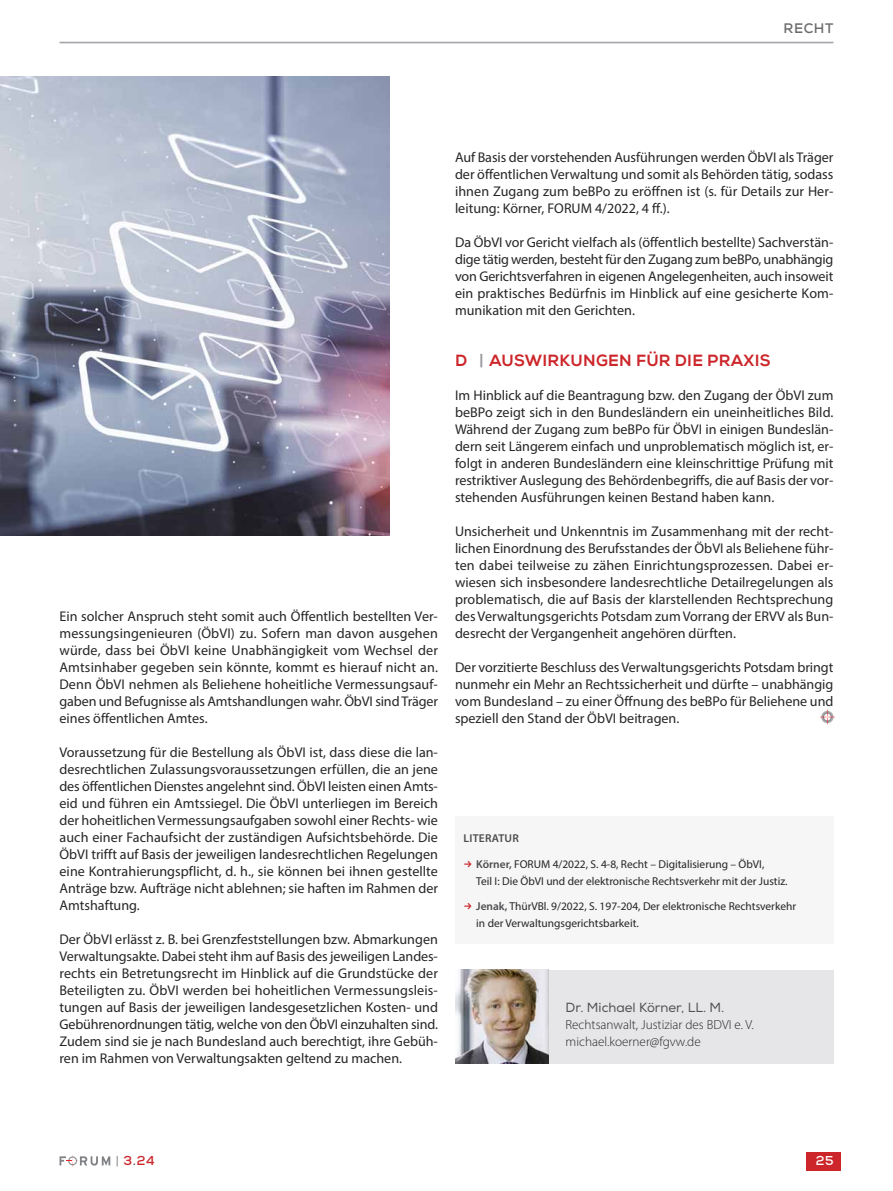
<style>
.page{position:relative;width:893px;height:1191px;background:#fff}
.page>*{position:absolute;margin:0;border:0;box-sizing:border-box;transform-origin:0 0}
.t1{font:800 16.2px "Nexa";letter-spacing:.015em;color:#cc262a}
.t2{font:14.1px/17px "Myriad Pro";color:#272526;text-align:justify}
.t3{font:700 13.8px "Nexa";letter-spacing:.04em;color:#6c6b6c}
.t4{font:300 13.2px "Myriad Pro";color:#272526}
.t5{font:13.2px "Nexa";color:#525152}
.t6{font:700 12.9px "Nexa";color:#cc262a}
.t7{font:700 12.9px "Nexa";color:#fff}
.t8{font:11.4px/17px "Myriad Pro";color:#272526}
.t9{font:600 11.4px "Myriad Pro";letter-spacing:.02em;color:#4c4d4f}
.s1{color:#9b9da0}
.s2{font-weight:600;color:#4c4d4f}
.s3{font-weight:300;color:#58595c}
.s4{color:#58595c}
</style>
<div class="page">
<hr style="left:60px;top:42px;width:773px;height:1px;background:#a5a7ab">
<div style="left:806px;top:1151px;width:34px;height:19px;background:#cc262a"></div>
<svg style="left:60px;top:1155px;width:50px;height:11px"></svg>
<div style="left:455px;top:969px;width:378px;height:94px;background:#e6e6e8"></div>
<div style="left:455px;top:816px;width:378px;height:128px;background:#f6f6f6"></div>
<img style="left:455px;top:969px;width:94px;height:94px">
<svg style="left:820px;top:709px;width:15px;height:15px"></svg>
<img style="left:0;top:77px;width:389px;height:459px">
<p class="t3" style="left:784px;top:24px;width:51px">RECHT</p>
<p class="t2" style="left:60px;top:609px;width:380px">Ein solcher Anspruch steht somit auch Öffentlich bestellten Ver&shy;messungsingenieuren (ÖbVI) zu. Sofern man davon ausgehen würde, dass bei ÖbVI keine Unabhängigkeit vom Wechsel der Amtsinhaber gegeben sein könnte, kommt es hierauf nicht an.<br>Denn ÖbVI nehmen als Beliehene hoheitliche Vermessungsauf&shy;gaben und Befugnisse als Amtshandlungen wahr. ÖbVI sind Träger eines öffentlichen Amtes.</p>
<p class="t2" style="left:60px;top:745px;width:380px">Voraussetzung für die Bestellung als ÖbVI ist, dass diese die lan&shy;desrechtlichen Zulassungsvoraussetzungen erfüllen, die an jene des öffentlichen Dienstes angelehnt sind. ÖbVI leisten einen Amts - eid und führen ein Amtssiegel. Die ÖbVI unterliegen im Bereich der hoheitlichen Vermessungsaufgaben sowohl einer Rechts- wie auch einer Fachaufsicht der zuständigen Aufsichtsbehörde. Die ÖbVI trifft auf Basis der jeweiligen landesrechtlichen Regelungen eine Kontrahierungspflicht, d. h., sie können bei ihnen gestellte Anträge bzw. Aufträge nicht ablehnen; sie haften im Rahmen der Amtshaftung.</p>
<p class="t2" style="left:60px;top:932px;width:380px">Der ÖbVI erlässt z. B. bei Grenzfeststellungen bzw. Abmarkungen Verwaltungsakte. Dabei steht ihm auf Basis des jeweiligen Landes&shy;rechts ein Betretungsrecht im Hinblick auf die Grundstücke der Beteiligten zu. ÖbVI werden bei hoheitlichen Vermessungsleis&shy;tungen auf Basis der jeweiligen landesgesetzlichen Kosten- und Gebührenordnungen tätig, welche von den ÖbVI einzuhalten sind.<br>Zudem sind sie je nach Bundesland auch berechtigt, ihre Gebüh - ren im Rahmen von Verwaltungsakten geltend zu machen.</p>
<p class="t2" style="left:455px;top:150px;width:380px">Auf Basis der vorstehenden Ausführungen werden ÖbVI als Träger der öffentlichen Verwaltung und somit als Behörden tätig, sodass ihnen Zugang zum beBPo zu eröffnen ist (s. für Details zur Her - leitung: Körner, FORUM 4/2022, 4 ff.).</p>
<p class="t2" style="left:455px;top:235px;width:380px">Da ÖbVI vor Gericht vielfach als (öffentlich bestellte) Sachverstän - di ge tätig werden, besteht für den Zugang zum beBPo, unabhängig von Gerichtsverfahren in eigenen Angelegenheiten, auch insoweit ein praktisches Bedürfnis im Hinblick auf eine gesicherte Kom&shy;munikation mit den Gerichten.</p>
<p class="t1" style="left:455px;top:354px;width:317px">D <span class="s1">|</span> AUSWIRKUNGEN FÜR DIE PRAXIS</p>
<p class="t2" style="left:455px;top:388px;width:380px">Im Hinblick auf die Beantragung bzw. den Zugang der ÖbVI zum beBPo zeigt sich in den Bundesländern ein uneinheitliches Bild.<br>Während der Zugang zum beBPo für ÖbVI in einigen Bundeslän&shy;dern seit Längerem einfach und unproblematisch möglich ist, er&shy;folgt in anderen Bundesländern eine kleinschrittige Prüfung mit restriktiver Auslegung des Behördenbegriffs, die auf Basis der vor&shy;stehenden Ausführungen keinen Bestand haben kann.</p>
<p class="t2" style="left:455px;top:524px;width:380px">Unsicherheit und Unkenntnis im Zusammenhang mit der recht&shy;lichen Einordnung des Berufsstandes der ÖbVI als Beliehene führ&shy;ten dabei teilweise zu zähen Einrichtungsprozessen. Dabei er&shy;wiesen sich insbesondere landesrechtliche Detailregelungen als problematisch, die auf Basis der klarstellenden Rechtsprechung des Verwaltungsgerichts Potsdam zum Vorrang der ERVV als Bun&shy;desrecht der Vergangenheit angehören dürften.</p>
<p class="t2" style="left:455px;top:660px;width:380px">Der vorzitierte Beschluss des Verwaltungsgerichts Potsdam bringt nunmehr ein Mehr an Rechtssicherheit und dürfte – unabhängig vom Bundesland – zu einer Öffnung des beBPo für Beliehene und speziell den Stand der ÖbVI beitragen.</p>
<p class="t9" style="left:464px;top:834px;width:57px">LITERATUR</p>
<p class="t8" style="left:476px;top:856px;width:313px"><span class="s2">Körner,</span> FORUM 4/2022, S. 4-8, Recht – Digitalisierung – ÖbVI,<br>Teil I: Die ÖbVI und der elektronische Rechtsverkehr mit der Justiz.</p>
<p class="t8" style="left:476px;top:899px;width:321px"><span class="s2">Jenak,</span> ThürVBl. 9/2022, S. 197-204, Der elektronische Rechtsverkehr in der Verwaltungsgerichtsbarkeit.</p>
<p class="t5" style="left:566px;top:1003px;width:160px">Dr. Michael Körner, LL. M.</p>
<p class="t4" style="left:566px;top:1020px;width:190px">Rechtsanwalt, Justiziar des BDVI e. V.</p>
<p class="t4" style="left:566px;top:1037px;width:137px">michael.koerner@fgvw.de</p>
<p class="t6" style="left:116px;top:1156px;width:40px"><span class="s3">|</span> 3<span class="s4">.</span>24</p>
<p class="t7" style="left:816px;top:1156px;width:19px">25</p>
</div>
